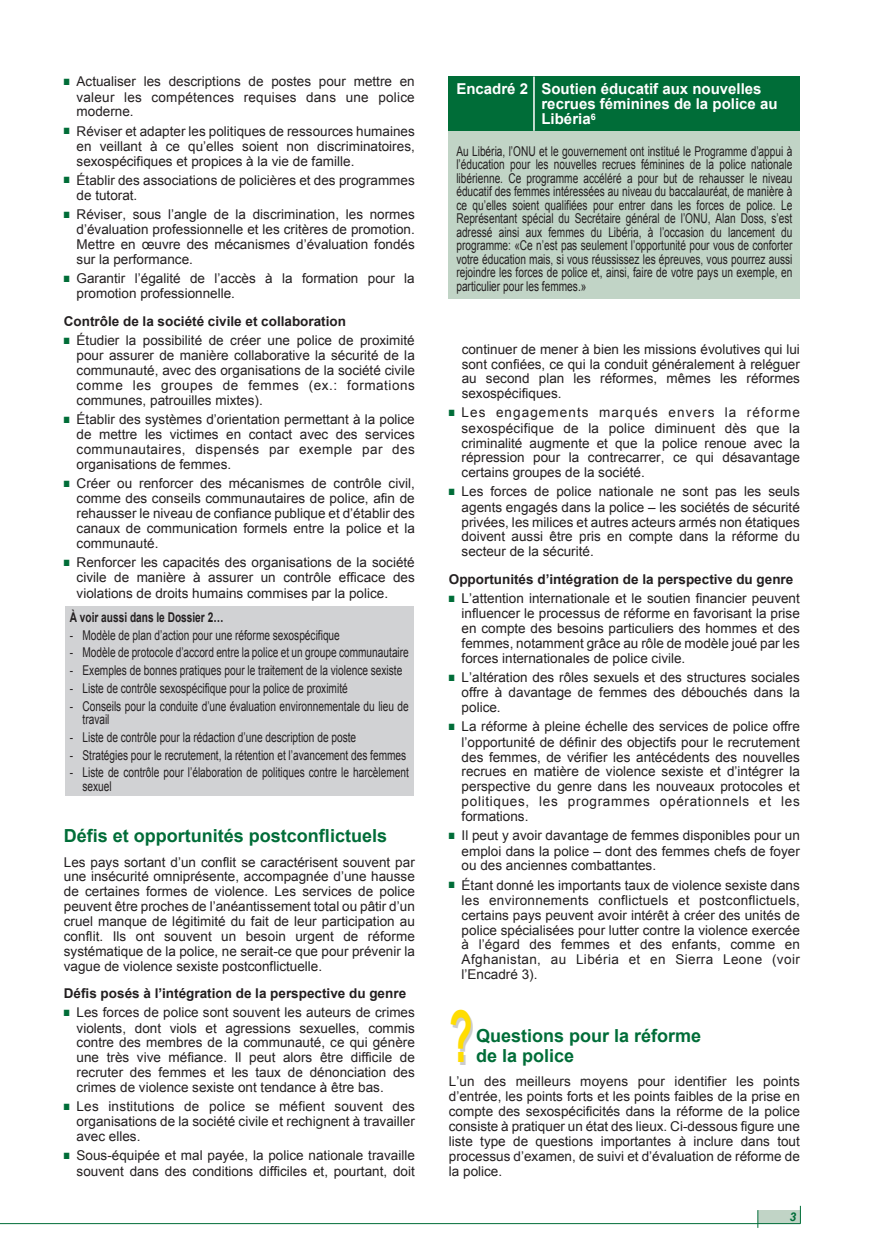
<style>
.page{position:relative;width:885px;height:1255px;background:#fff}
.page>*{position:absolute;margin:0;border:0;box-sizing:border-box;transform-origin:0 0}
.t1{font:700 71.1px "Arial";color:#ccc;scale:.55 1}
.t2{font:700 18px/19.4px "Arial";color:#006d38}
.t3{font:700 15px/15px "Arial";color:#fff}
.t4{font:13.5px/15px "Arial";color:#231f20;text-align:justify}
.t5{font:13.5px/13.5px "Arial";color:#231f20;scale:.75 1}
.t6{font:700 13.5px "Arial";color:#231f20}
.t7{font:700 13.5px "Arial";color:#231f20;scale:.75 1}
.t8{font:italic 700 12px "Arial";color:#006d38}
.s1{color:#006d38}
</style>
<div class="page">
<div style="left:757px;top:1209px;width:43px;height:14px;background:#c1d4c6"></div>
<hr style="left:0;top:1223px;width:800px;height:1px;background:#006d38">
<svg style="left:757px;top:1209px;width:1px;height:18px"></svg>
<svg style="left:800px;top:1205px;width:1px;height:18px"></svg>
<div style="left:65px;top:606px;width:348px;height:190px;background:#d1d2d4"></div>
<div style="left:449px;top:95px;width:350px;height:204px;background:#c1d4c6"></div>
<div style="left:449px;top:77px;width:350px;height:54px;background:#006d38"></div>
<hr style="left:533px;top:77px;width:1px;height:54px;background:#fff">
<p class="t4" style="left:77px;top:74px;width:340px;text-indent:-13px"><span class="s1">■</span> Actualiser les descriptions de postes pour mettre en valeur les compétences requises dans une police moderne.</p>
<p class="t4" style="left:77px;top:123px;width:340px;text-indent:-13px"><span class="s1">■</span> Réviser et adapter les politiques de ressources humaines en veillant à ce qu’elles soient non discriminatoires, sexospécifiques et propices à la vie de famille.</p>
<p class="t4" style="left:77px;top:172px;width:340px;text-indent:-13px"><span class="s1">■</span> Établir des associations de policières et des programmes de tutorat.</p>
<p class="t4" style="left:77px;top:207px;width:340px;text-indent:-13px"><span class="s1">■</span> Réviser, sous l’angle de la discrimination, les normes d’évaluation professionnelle et les critères de promotion.<br>Mettre en œuvre des mécanismes d’évaluation fondés sur la performance.</p>
<p class="t4" style="left:77px;top:271px;width:340px;text-indent:-13px"><span class="s1">■</span> Garantir l’égalité de l’accès à la formation pour la promotion professionnelle.</p>
<p class="t6" style="left:64px;top:314px;width:284px">Contrôle de la société civile et collaboration</p>
<p class="t4" style="left:77px;top:333px;width:340px;text-indent:-13px"><span class="s1">■</span> Étudier la possibilité de créer une police de proximité pour assurer de manière collaborative la sécurité de la communauté, avec des organisations de la société civile comme les groupes de femmes (ex.: formations communes, patrouilles mixtes).</p>
<p class="t4" style="left:77px;top:412px;width:340px;text-indent:-13px"><span class="s1">■</span> Établir des systèmes d’orientation permettant à la police de mettre les victimes en contact avec des services communautaires, dispensés par exemple par des organisations de femmes.</p>
<p class="t4" style="left:77px;top:476px;width:340px;text-indent:-13px"><span class="s1">■</span> Créer ou renforcer des mécanismes de contrôle civil, comme des conseils communautaires de police, afin de rehausser le niveau de confiance publique et d’établir des canaux de communication formels entre la police et la communauté.</p>
<p class="t4" style="left:77px;top:554px;width:340px;line-height:15.6px;text-indent:-13px"><span class="s1">■</span> Renforcer les capacités des organisations de la société civile de manière à assurer un contrôle efficace des violations de droits humains commises par la police.</p>
<p class="t7" style="left:70px;top:609px;width:206px">À voir aussi dans le Dossier 2…</p>
<p class="t5" style="left:70px;top:628px;width:361px">- Modèle de plan d’action pour une réforme sexospécifique</p>
<p class="t5" style="left:70px;top:646px;width:453px">- Modèle de protocole d’accord entre la police et un groupe communautaire</p>
<p class="t5" style="left:70px;top:663px;width:445px">- Exemples de bonnes pratiques pour le traitement de la violence sexiste</p>
<p class="t5" style="left:70px;top:681px;width:372px">- Liste de contrôle sexospécifique pour la police de proximité</p>
<p class="t5" style="left:82px;top:699px;width:436px;text-indent:-13px">- Conseils pour la conduite d’une évaluation environnementale du lieu de travail</p>
<p class="t5" style="left:70px;top:730px;width:383px">- Liste de contrôle pour la rédaction d’une description de poste</p>
<p class="t5" style="left:70px;top:748px;width:450px">- Stratégies pour le recrutement, la rétention et l’avancement des femmes</p>
<p class="t5" style="left:82px;top:766px;width:436px;text-indent:-13px">- Liste de contrôle pour l’élaboration de politiques contre le harcèlement sexuel</p>
<h2 class="t2" style="left:64px;top:826px;width:325px">Défis et opportunités postconflictuels</h2>
<p class="t4" style="left:64px;top:854px;width:352px">Les pays sortant d’un conflit se caractérisent souvent par une insécurité omniprésente, accompagnée d’une hausse de certaines formes de violence. Les services de police peuvent être proches de l’anéantissement total ou pâtir d’un cruel manque de légitimité du fait de leur participation au conflit. Ils ont souvent un besoin urgent de réforme systématique de la police, ne serait-ce que pour prévenir la vague de violence sexiste postconflictuelle.</p>
<p class="t6" style="left:64px;top:985px;width:344px">Défis posés à l’intégration de la perspective du genre</p>
<p class="t4" style="left:77px;top:1005px;width:340px;text-indent:-13px"><span class="s1">■</span> Les forces de police sont souvent les auteurs de crimes violents, dont viols et agressions sexuelles, commis contre des membres de la communauté, ce qui génère une très vive méfiance. Il peut alors être difficile de recruter des femmes et les taux de dénonciation des crimes de violence sexiste ont tendance à être bas.</p>
<p class="t4" style="left:77px;top:1098px;width:340px;text-indent:-13px"><span class="s1">■</span> Les institutions de police se méfient souvent des organisations de la société civile et rechignent à travailler avec elles.</p>
<p class="t4" style="left:64px;top:1147px;width:352px;text-align:right"><span class="s1">■</span> Sous-équipée et mal payée, la police nationale travaille souvent dans des conditions difficiles et, pourtant, doit</p>
<p class="t3" style="left:541px;top:81px;width:237px;text-indent:-85px">Encadré 2 Soutien éducatif aux nouvelles recrues féminines de la police au<br>Libéria<sup>6</sup></p>
<p class="t5" style="left:456px;top:144px;width:449px;text-align:justify">Au Libéria, l’ONU et le gouvernement ont institué le Programme d’appui à l’éducation pour les nouvelles recrues féminines de la police nationale libérienne. Ce programme accéléré a pour but de rehausser le niveau éducatif des femmes intéressées au niveau du baccalauréat, de manière à ce qu’elles soient qualifiées pour entrer dans les forces de police. Le Représentant spécial du Secrétaire général de l’ONU, Alan Doss, s’est adressé ainsi aux femmes du Libéria, à l’occasion du lancement du programme: «Ce n’est pas seulement l’opportunité pour vous de conforter votre éducation mais, si vous réussissez les épreuves, vous pourrez aussi rejoindre les forces de police et, ainsi, faire de votre pays un exemple, en particulier pour les femmes.»</p>
<p class="t4" style="left:461px;top:341px;width:340px">continuer de mener à bien les missions évolutives qui lui sont confiées, ce qui la conduit généralement à reléguer au second plan les réformes, mêmes les réformes sexospécifiques.</p>
<p class="t4" style="left:461px;top:405px;width:340px;text-indent:-13px"><span class="s1">■</span> Les engagements marqués envers la réforme sexospécifique de la police diminuent dès que la criminalité augmente et que la police renoue avec la répression pour la contrecarrer, ce qui désavantage certains groupes de la société.</p>
<p class="t4" style="left:461px;top:484px;width:340px;text-indent:-13px"><span class="s1">■</span> Les forces de police nationale ne sont pas les seuls agents engagés dans la police – les sociétés de sécurité privées, les milices et autres acteurs armés non étatiques doivent aussi être pris en compte dans la réforme du secteur de la sécurité.</p>
<p class="t6" style="left:449px;top:571px;width:346px">Opportunités d’intégration de la perspective du genre</p>
<p class="t4" style="left:461px;top:591px;width:340px;text-indent:-13px"><span class="s1">■</span> L’attention internationale et le soutien financier peuvent influencer le processus de réforme en favorisant la prise en compte des besoins particuliers des hommes et des femmes, notamment grâce au rôle de modèle joué par les forces internationales de police civile.</p>
<p class="t4" style="left:461px;top:670px;width:340px;text-indent:-13px"><span class="s1">■</span> L’altération des rôles sexuels et des structures sociales offre à davantage de femmes des débouchés dans la police.</p>
<p class="t4" style="left:461px;top:719px;width:340px;text-indent:-13px"><span class="s1">■</span> La réforme à pleine échelle des services de police offre l’opportunité de définir des objectifs pour le recrutement des femmes, de vérifier les antécédents des nouvelles recrues en matière de violence sexiste et d’intégrer la perspective du genre dans les nouveaux protocoles et politiques, les programmes opérationnels et les formations.</p>
<p class="t4" style="left:461px;top:828px;width:340px;text-indent:-13px"><span class="s1">■</span> Il peut y avoir davantage de femmes disponibles pour un emploi dans la police – dont des femmes chefs de foyer ou des anciennes combattantes.</p>
<p class="t4" style="left:461px;top:877px;width:340px;text-indent:-13px"><span class="s1">■</span> Étant donné les importants taux de violence sexiste dans les environnements conflictuels et postconflictuels, certains pays peuvent avoir intérêt à créer des unités de police spécialisées pour lutter contre la violence exercée à l’égard des femmes et des enfants, comme en Afghanistan, au Libéria et en Sierra Leone (voir l’Encadré 3).</p>
<h1 class="t1" style="left:451px;top:1000px;width:45px">?</h1>
<h2 class="t2" style="left:476px;top:1026px;width:227px">Questions pour la réforme de la police</h2>
<p class="t4" style="left:449px;top:1074px;width:352px">L’un des meilleurs moyens pour identifier les points d’entrée, les points forts et les points faibles de la prise en compte des sexospécificités dans la réforme de la police consiste à pratiquer un état des lieux. Ci-dessous figure une liste type de questions importantes à inclure dans tout processus d’examen, de suivi et d’évaluation de réforme de la police.</p>
<p class="t8" style="left:789px;top:1210px;width:8px">3</p>
</div>
